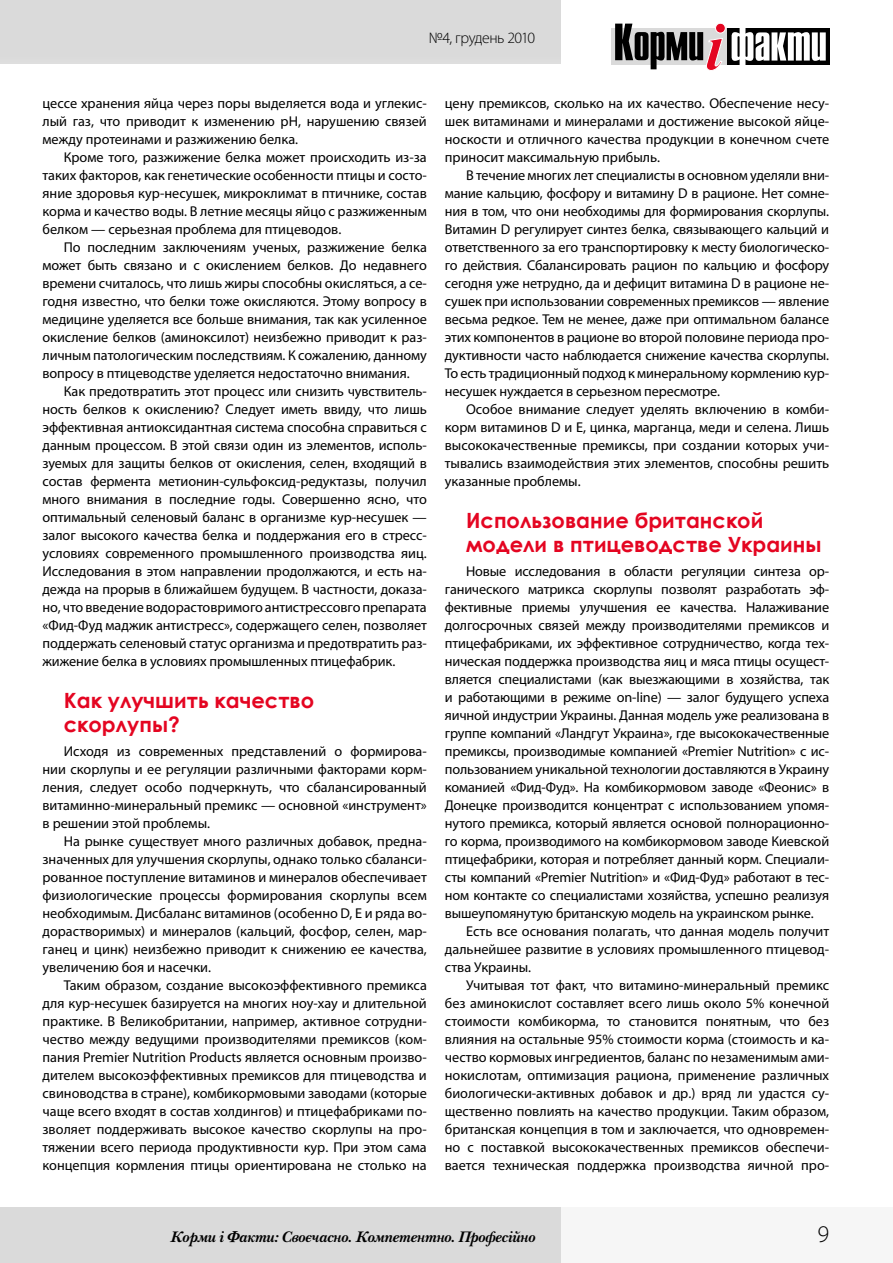
<style>
.page{position:relative;width:893px;height:1263px;background:#fff}
.page>*{position:absolute;margin:0;border:0;box-sizing:border-box;transform-origin:0 0}
.t1{font:300 24px "Myriad Pro";color:#000}
.t2{font:700 21px/24px "Century Gothic";color:#e40521}
.t3{font:italic 700 15.75px "New Baskerville C";letter-spacing:-.015em;color:#000}
.t4{font:300 15.75px "Myriad Pro";letter-spacing:-.03em;color:#000}
.t5{font:14.25px/18px "Myriad Pro";color:#000;text-align:justify}
</style>
<div class="page">
<div style="left:0;top:1208px;width:561px;height:55px;background:#dadada"></div>
<div style="left:561px;top:1208px;width:332px;height:55px;background:#f6f6f6"></div>
<div style="left:0;top:0;width:561px;height:64px;background:#dadada"></div>
<div style="left:611px;top:28px;width:122px;height:37px;background:#dadada"></div>
<div style="left:727px;top:28px;width:102px;height:37px;background:#000"></div>
<svg style="left:732px;top:28px;width:94px;height:37px"></svg>
<svg style="left:615px;top:23px;width:111px;height:48px"></svg>
<p class="t4" style="left:429px;top:28px;width:108px">№4, грудень 2010</p>
<p class="t5" style="left:43px;top:94px;width:386px">цессе хранения яйца через поры выделяется вода и углекис&shy;лый газ, что приводит к изменению рН, нарушению связей между протеинами и разжижению белка.</p>
<p class="t5" style="left:43px;top:148px;width:386px;text-indent:21px">Кроме того, разжижение белка может происходить из-за таких факторов, как генетические особенности птицы и состо&shy;яние здоровья кур-несушек, микроклимат в птичнике, состав корма и качество воды. В летние месяцы яйцо с разжиженным белком — серьезная проблема для птицеводов.</p>
<p class="t5" style="left:43px;top:238px;width:386px;text-indent:21px">По последним заключениям ученых, разжижение белка может быть связано и с окислением белков. До недавнего времени считалось, что лишь жиры способны окисляться, а се&shy;годня известно, что белки тоже окисляются. Этому вопросу в медицине уделяется все больше внимания, так как усиленное окисление белков (аминоксилот) неизбежно приводит к раз&shy;личным патологическим последствиям. К сожалению, данному вопросу в птицеводстве уделяется недостаточно внимания.</p>
<p class="t5" style="left:43px;top:382px;width:386px;text-indent:21px">Как предотвратить этот процесс или снизить чувствитель&shy;ность белков к окислению? Следует иметь ввиду, что лишь эффективная антиоксидантная система способна справиться с данным процессом. В этой связи один из элементов, исполь&shy;зуемых для защиты белков от окисления, селен, входящий в состав фермента метионин-сульфоксид-редуктазы, получил много внимания в последние годы. Совершенно ясно, что оптимальный селеновый баланс в организме кур-несушек — залог высокого качества белка и поддержания его в стресс&shy;условиях современного промышленного производства яиц.<br>Исследования в этом направлении продолжаются, и есть на&shy;дежда на прорыв в ближайшем будущем. В частности, доказа&shy;но, что введение водорастовримого антистрессовго препарата «Фид-Фуд маджик антистресс», содержащего селен, позволяет поддержать селеновый статус организма и предотвратить раз&shy;жижение белка в условиях промышленных птицефабрик.</p>
<h2 class="t2" style="left:64px;top:687px;width:252px">Как улучшить качество скорлупы?</h2>
<p class="t5" style="left:43px;top:742px;width:386px;text-indent:21px">Исходя из современных представлений о формирова&shy;нии скорлупы и ее регуляции различными факторами корм&shy;ления, следует особо подчеркнуть, что сбалансированный витаминно-минеральный премикс — основной «инструмент» в решении этой проблемы.</p>
<p class="t5" style="left:43px;top:832px;width:386px;text-indent:21px">На рынке существует много различных добавок, предна&shy;значенных для улучшения скорлупы, однако только сбаланси&shy;рованное поступление витаминов и минералов обеспечивает физиологические процессы формирования скорлупы всем необходимым. Дисбаланс витаминов (особенно D, Е и ряда во&shy;дорастворимых) и минералов (кальций, фосфор, селен, мар&shy;ганец и цинк) неизбежно приводит к снижению ее качества, увеличению боя и насечки.</p>
<p class="t5" style="left:43px;top:976px;width:386px;text-indent:21px">Таким образом, создание высокоэффективного премикса для кур-несушек базируется на многих ноу-хау и длительной практике. В Великобритании, например, активное сотрудни&shy;чество между ведущими производителями премиксов (ком&shy;пания Premier Nutrition Products является основным произво&shy;дителем высокоэффективных премиксов для птицеводства и свиноводства в стране), комбикормовыми заводами (которые чаще всего входят в состав холдингов) и птицефабриками по&shy;зволяет поддерживать высокое качество скорлупы на про&shy;тяжении всего периода продуктивности кур. При этом сама концепция кормления птицы ориентирована не столько на</p>
<p class="t5" style="left:445px;top:94px;width:386px">цену премиксов, сколько на их качество. Обеспечение несу&shy;шек витаминами и минералами и достижение высокой яйце&shy;носкости и отличного качества продукции в конечном счете приносит максимальную прибыль.</p>
<p class="t5" style="left:445px;top:166px;width:386px;text-indent:21px">В течение многих лет специалисты в основном уделяли вни&shy;мание кальцию, фосфору и витамину D в рационе. Нет сомне&shy;ния в том, что они необходимы для формирования скорлупы.<br>Витамин D регулирует синтез белка, связывающего кальций и ответственного за его транспортировку к месту биологическо&shy;го действия. Сбалансировать рацион по кальцию и фосфору сегодня уже нетрудно, да и дефицит витамина D в рационе не&shy;сушек при использовании современных премиксов — явление весьма редкое. Тем не менее, даже при оптимальном балансе этих компонентов в рационе во второй половине периода про&shy;дуктивности часто наблюдается снижение качества скорлупы.<br>То есть традиционный подход к минеральному кормлению кур&shy;несушек нуждается в серьезном пересмотре.</p>
<p class="t5" style="left:445px;top:400px;width:386px;text-indent:21px">Особое внимание следует уделять включению в комби&shy;корм витаминов D и Е, цинка, марганца, меди и селена. Лишь высококачественные премиксы, при создании которых учи&shy;тывались взаимодействия этих элементов, способны решить указанные проблемы.</p>
<h2 class="t2" style="left:466px;top:507px;width:357px">Использование британской модели в птицеводстве Украины</h2>
<p class="t5" style="left:445px;top:562px;width:386px;text-indent:21px">Новые исследования в области регуляции синтеза ор&shy;ганического матрикса скорлупы позволят разработать эф&shy;фективные приемы улучшения ее качества. Налаживание долгосрочных связей между производителями премиксов и птицефабриками, их эффективное сотрудничество, когда тех&shy;ническая поддержка производства яиц и мяса птицы осущест&shy;вляется специалистами (как выезжающими в хозяйства, так и работающими в режиме on-line) — залог будущего успеха яичной индустрии Украины. Данная модель уже реализована в группе компаний «Ландгут Украина», где высококачественные премиксы, производимые компанией «Premier Nutrition» c ис&shy;пользованием уникальной технологии доставляются в Украину команией «Фид-Фуд». На комбикормовом заводе «Феонис» в Донецке производится концентрат с использованием упомя&shy;нутого премикса, который является основой полнорационно&shy;го корма, производимого на комбикормовом заводе Киевской птицефабрики, которая и потребляет данный корм. Специали&shy;сты компаний «Premier Nutrition» и «Фид-Фуд» работают в тес&shy;ном контакте со специалистами хозяйства, успешно реализуя вышеупомянутую британскую модель на украинском рынке.</p>
<p class="t5" style="left:445px;top:922px;width:386px;text-indent:21px">Есть все основания полагать, что данная модель получит дальнейшее развитие в условиях промышленного птицевод&shy;ства Украины.</p>
<p class="t5" style="left:445px;top:976px;width:386px;text-indent:21px">Учитывая тот факт, что витамино-минеральный премикс без аминокислот составляет всего лишь около 5% конечной стоимости комбикорма, то становится понятным, что без влияния на остальные 95% стоимости корма (стоимость и ка&shy;чество кормовых ингредиентов, баланс по незаменимым ами&shy;нокислотам, оптимизация рациона, применение различных биологически-активных добавок и др.) вряд ли удастся су&shy;щественно повлиять на качество продукции. Таким образом, британская концепция в том и заключается, что одновремен&shy;но с поставкой высококачественных премиксов обеспечи&shy;вается техническая поддержка производства яичной про-</p>
<p class="t3" style="left:170px;top:1227px;width:367px">Корми і Факти: Своєчасно. Компетентно. Професійно</p>
<h1 class="t1" style="left:817px;top:1219px;width:13px">9</h1>
</div>
